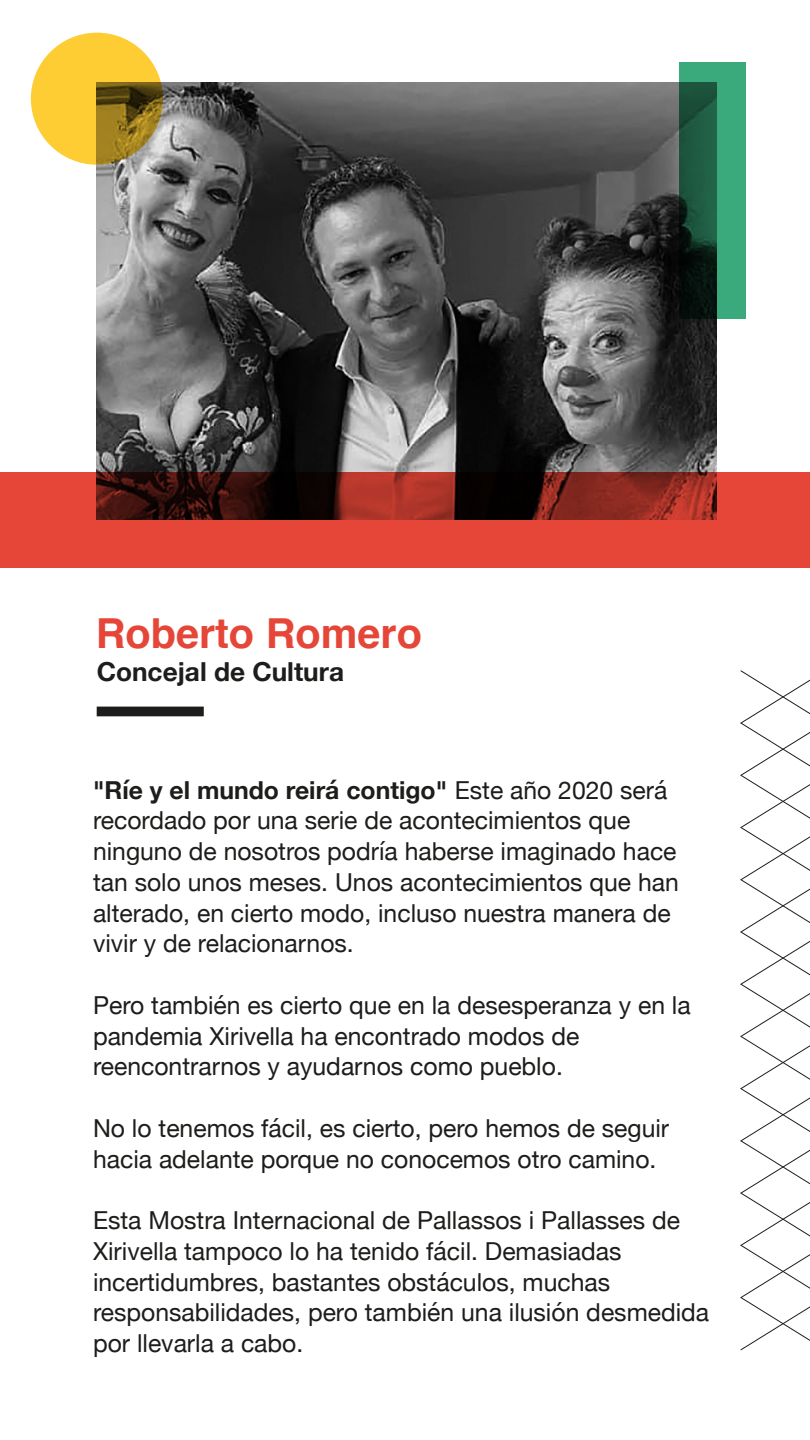
<style>
.page{position:relative;width:810px;height:1440px;background:#fff}
.page>*{position:absolute;margin:0;border:0;box-sizing:border-box;transform-origin:0 0}
.t1{font:700 41.33px "Helvetica";color:#e54637}
.t2{font:700 26.17px "Helvetica Neue";color:#1d1d1b}
.t3{font:24.75px/30.8px "Helvetica Neue";color:#1d1d1b}
.s1{font-weight:700}
</style>
<div class="page">
<svg style="left:740px;top:670px;width:70px;height:681px"></svg>
<div style="left:97px;top:707px;width:107px;height:9px;background:#1d1d1b"></div>
<img style="left:96px;top:82px;width:621px;height:390px">
<svg style="left:31px;top:33px;width:132px;height:132px;background:#d4aa2b"></svg>
<svg style="left:679px;top:63px;width:67px;height:256px;background:#267152"></svg>
<svg style="left:0;top:472px;width:810px;height:96px;background:#af3529"></svg>
<h1 class="t1" style="left:96px;top:600px;width:328px">Roberto Romero</h1>
<p class="t2" style="left:97px;top:652px;width:249px">Concejal de Cultura</p>
<p class="t3" style="left:93px;top:776px;width:587px"><span class="s1">"Ríe y el mundo reirá contigo"</span> Este año 2020 será recordado por una serie de acontecimientos que ninguno de nosotros podría haberse imaginado hace tan solo unos meses. Unos acontecimientos que han alterado, en cierto modo, incluso nuestra manera de vivir y de relacionarnos.</p>
<p class="t3" style="left:93px;top:991px;width:599px">Pero también es cierto que en la desesperanza y en la pandemia Xirivella ha encontrado modos de reencontrarnos y ayudarnos como pueblo.</p>
<p class="t3" style="left:93px;top:1114px;width:578px">No lo tenemos fácil, es cierto, pero hemos de seguir hacia adelante porque no conocemos otro camino.</p>
<p class="t3" style="left:93px;top:1206px;width:618px">Esta Mostra Internacional de Pallassos i Pallasses de Xirivella tampoco lo ha tenido fácil. Demasiadas incertidumbres, bastantes obstáculos, muchas responsabilidades, pero también una ilusión desmedida por llevarla a cabo.</p>
</div>
